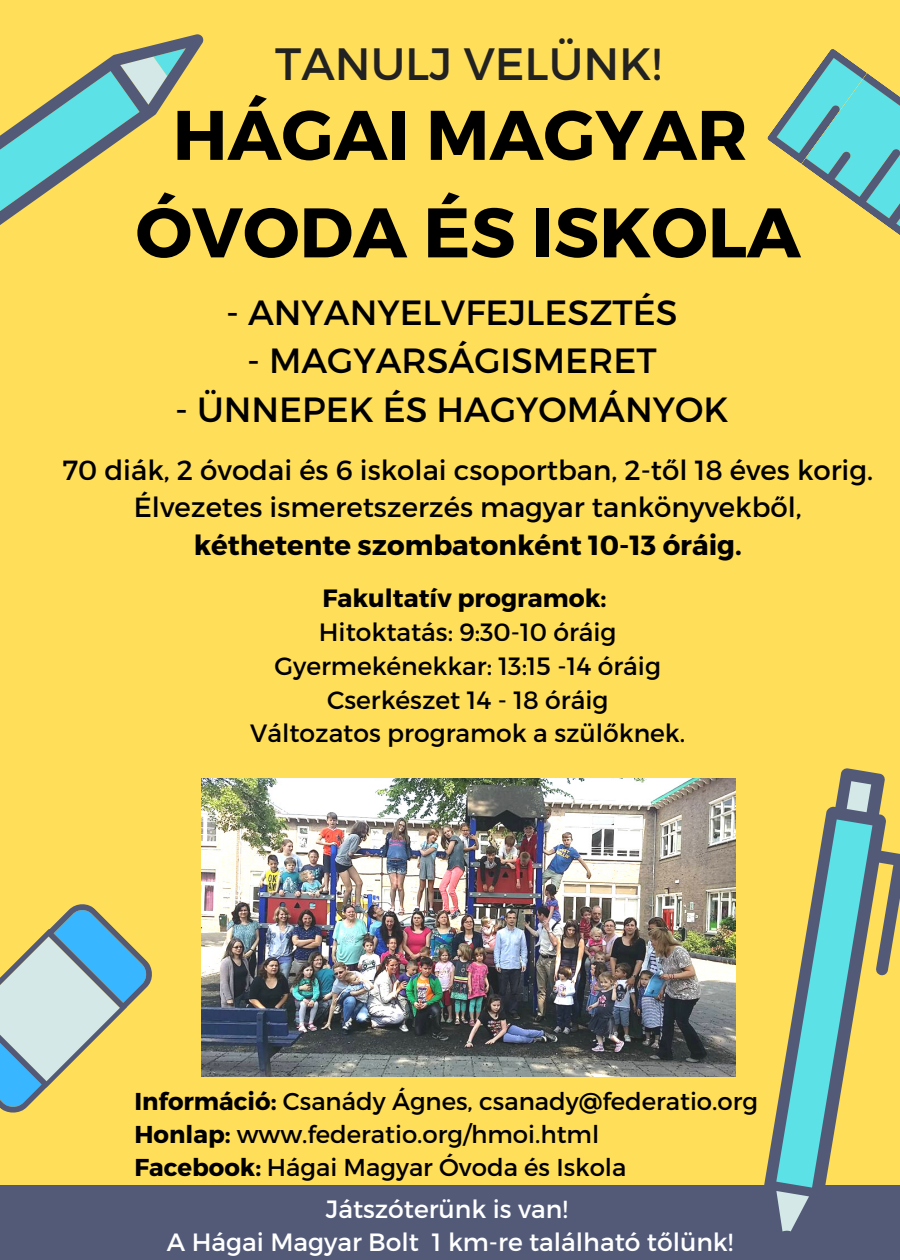
<style>
.page{position:relative;width:900px;height:1260px;background:#ffde59}
.page>*{position:absolute;margin:0;border:0;box-sizing:border-box;transform-origin:0 0}
.t1{font:700 70px "Montserrat";color:#000}
.t2{font:45.25px "Montserrat";color:#222}
.t3{font:35px "Montserrat";color:#000}
.t4{font:27.75px "Montserrat";color:#000}
.t5{font:700 27.75px "Montserrat";color:#000}
.t6{font:25px "Montserrat";color:#000}
.t7{font:25px "Montserrat";color:#fff}
.t8{font:700 25px "Montserrat";color:#000}
.t9{font:24.5px "Montserrat";color:#000}
.s1{font-weight:700}
</style>
<div class="page">
<div style="left:0;top:1186px;width:900px;height:74px;background:#525a78"></div>
<svg style="left:767px;top:49px;width:133px;height:186px"></svg>
<svg style="left:0;top:34px;width:204px;height:191px"></svg>
<svg style="left:0;top:904px;width:152px;height:209px"></svg>
<svg style="left:751px;top:768px;width:149px;height:418px"></svg>
<svg style="left:770px;top:780px;width:108px;height:452px"></svg>
<svg style="left:776px;top:819px;width:96px;height:369px"></svg>
<img style="left:202px;top:778px;width:534px;height:298px">
<p class="t2" style="left:275px;top:34px;width:388px">TANULJ VELÜNK!</p>
<p class="t1" style="left:173px;top:89px;width:577px">HÁGAI MAGYAR</p>
<p class="t1" style="left:136px;top:187px;width:667px">ÓVODA ÉS ISKOLA</p>
<p class="t3" style="left:226px;top:289px;width:453px">- ANYANYELVFEJLESZTÉS</p>
<p class="t3" style="left:247px;top:338px;width:411px">- MAGYARSÁGISMERET</p>
<p class="t3" style="left:175px;top:387px;width:555px">- ÜNNEPEK ÉS HAGYOMÁNYOK</p>
<p class="t4" style="left:62px;top:452px;width:812px">70 diák, 2 óvodai és 6 iskolai csoportban, 2-től 18 éves korig.</p>
<p class="t4" style="left:134px;top:489px;width:670px">Élvezetes ismeretszerzés magyar tankönyvekből,</p>
<p class="t5" style="left:194px;top:527px;width:550px">kéthetente szombatonként 10-13 óráig.</p>
<p class="t8" style="left:322px;top:582px;width:286px">Fakultatív programok:</p>
<p class="t6" style="left:319px;top:616px;width:299px">Hitoktatás: 9:30-10 óráig</p>
<p class="t6" style="left:274px;top:650px;width:388px">Gyermekénekkar: 13:15 -14 óráig</p>
<p class="t6" style="left:327px;top:683px;width:283px">Cserkészet 14 - 18 óráig</p>
<p class="t6" style="left:250px;top:717px;width:437px">Változatos programok a szülőknek.</p>
<p class="t9" style="left:134px;top:1086px;width:625px"><span class="s1">Információ:</span> Csanády Ágnes, csanady@federatio.org</p>
<p class="t9" style="left:134px;top:1119px;width:466px"><span class="s1">Honlap:</span> www.federatio.org/hmoi.html</p>
<p class="t9" style="left:134px;top:1151px;width:494px"><span class="s1">Facebook:</span> Hágai Magyar Óvoda és Iskola</p>
<p class="t7" style="left:326px;top:1193px;width:243px">Játszóterünk is van!</p>
<p class="t7" style="left:167px;top:1226px;width:568px">A Hágai Magyar Bolt 1 km-re található tőlünk!</p>
</div>
